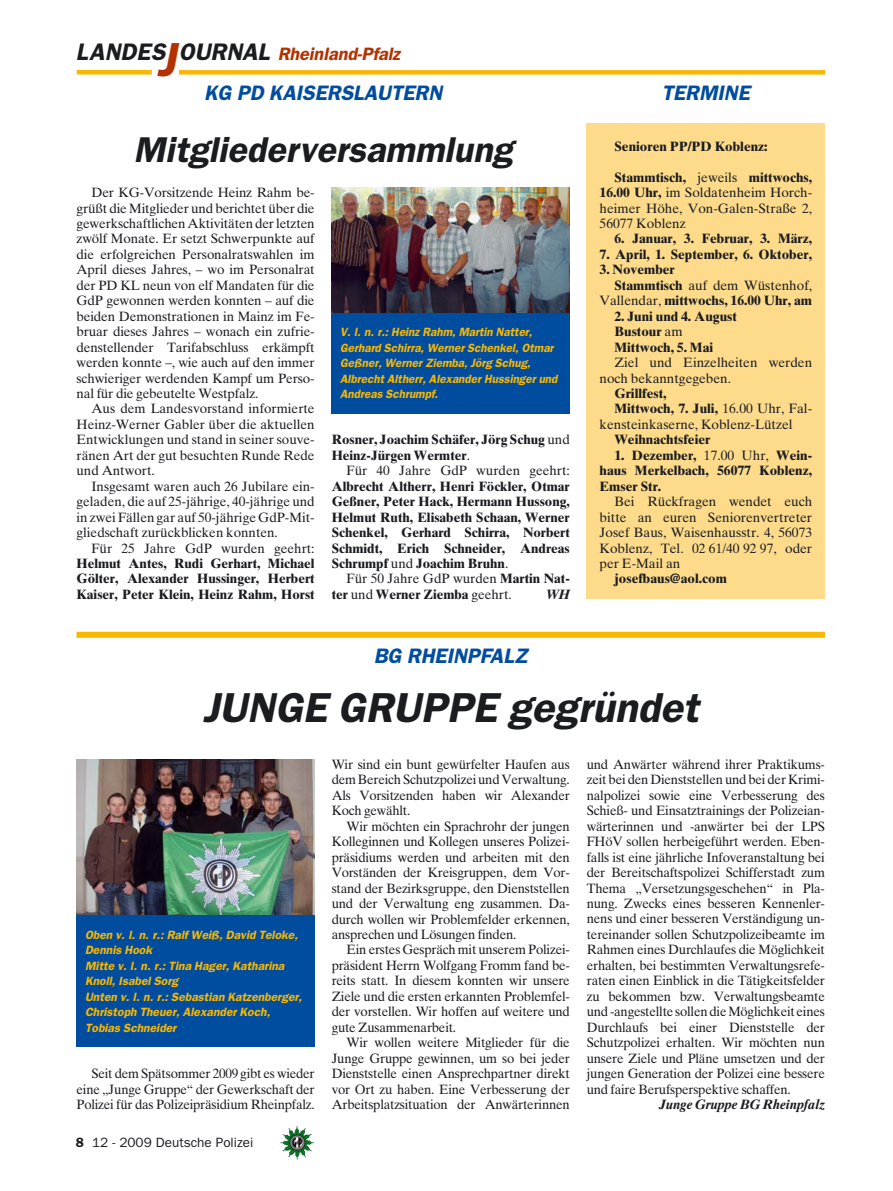
<style>
.page{position:relative;width:893px;height:1191px;background:#fff}
.page>*{position:absolute;margin:0;border:0;box-sizing:border-box;transform-origin:0 0}
.t1{font:italic 600 42px "Franklin Gothic";color:#1b1c20}
.t2{font:italic 600 36px "Franklin Gothic";color:#1b1c20}
.t3{font:italic 600 21px "Franklin Gothic";color:#004d9f}
.t4{font:italic 600 18px "Franklin Gothic";color:#b43200}
.t5{font:13.5px/15.5px "Times Ten";color:#1b1c20;text-align:justify}
.t6{font:700 13.5px/15.5px "Times Ten";color:#1b1c20;text-align:justify}
.t7{font:italic 700 13.5px "Times Ten";letter-spacing:-.015em;color:#1b1c20}
.t8{font:13.5px "Franklin Gothic";color:#1b1c20}
.t9{font:italic 600 12px/15.5px "Franklin Gothic";color:#f9b700}
.s1{font-size:24px;color:#1b1c20}
.s2{font-size:48px}
.s3{font-weight:400}
.s4{font-weight:700}
.s5{font-weight:600}
</style>
<div class="page">
<img style="left:282px;top:1127px;width:32px;height:32px">
<hr style="left:77px;top:70px;width:75px;height:4px;background:#f9b700">
<div style="left:179px;top:70px;width:646px;height:5px;background:#f9b700"></div>
<div style="left:587px;top:123px;width:238px;height:476px;background:#fddb8b"></div>
<div style="left:77px;top:632px;width:748px;height:6px;background:#f9b700"></div>
<img style="left:77px;top:759px;width:238px;height:156px">
<div style="left:77px;top:915px;width:238px;height:132px;background:#004d9f"></div>
<img style="left:332px;top:188px;width:238px;height:125px">
<div style="left:332px;top:313px;width:238px;height:100px;background:#004d9f"></div>
<h3 class="t4" style="left:76px;top:48px;width:329px"><span class="s1">LANDES</span><span class="s2">J</span><span class="s1">OURNAL</span> Rheinland-Pfalz</h3>
<h3 class="t3" style="left:204px;top:86px;width:243px">KG PD KAISERSLAUTERN</h3>
<h3 class="t3" style="left:662px;top:86px;width:93px">TERMINE</h3>
<h2 class="t2" style="left:134px;top:137px;width:381px">Mitgliederversammlung</h2>
<p class="t5" style="left:77px;top:186px;width:240px;text-indent:15px">Der KG-Vorsitzende Heinz Rahm be&shy;grüßt die Mitglieder und berichtet über die gewerkschaftlichen Aktivitäten der letzten zwölf Monate. Er setzt Schwerpunkte auf die erfolgreichen Personalratswahlen im April dieses Jahres, – wo im Personalrat der PD KL neun von elf Mandaten für die GdP gewonnen werden konnten – auf die beiden Demonstrationen in Mainz im Fe - bruar dieses Jahres – wonach ein zufrie&shy;denstellender Tarifabschluss erkämpft werden konnte –, wie auch auf den immer schwieriger werdenden Kampf um Perso&shy;nal für die gebeutelte Westpfalz.</p>
<p class="t5" style="left:77px;top:402px;width:240px;text-indent:15px">Aus dem Landesvorstand informierte Heinz-Werner Gabler über die aktuellen Entwicklungen und stand in seiner souve&shy;ränen Art der gut besuchten Runde Rede und Antwort.</p>
<p class="t5" style="left:77px;top:480px;width:240px;text-indent:15px">Insgesamt waren auch 26 Jubilare ein&shy;geladen, die auf 25-jährige, 40-jährige und in zwei Fällen gar auf 50-jährige GdP-Mit&shy;gliedschaft zurückblicken konnten.</p>
<p class="t5" style="left:91px;top:541px;width:225px">Für 25 Jahre GdP wurden geehrt:</p>
<p class="t6" style="left:77px;top:557px;width:240px">Helmut Antes, Rudi Gerhart, Michael Gölter, Alexander Hussinger, Herbert Kaiser, Peter Klein, Heinz Rahm, Horst</p>
<p class="t9" style="left:340px;top:325px;width:221px">V. l. n. r.: Heinz Rahm, Martin Natter, Gerhard Schirra, Werner Schenkel, Otmar Geßner, Werner Ziemba, Jörg Schug, Albrecht Altherr, Alexander Hussinger und Andreas Schrumpf.</p>
<p class="t6" style="left:332px;top:433px;width:240px">Rosner, Joachim Schäfer, Jörg Schug <span class="s3">und<br></span>Heinz-Jürgen Wermter<span class="s3">.</span></p>
<p class="t5" style="left:347px;top:464px;width:225px">Für 40 Jahre GdP wurden geehrt:</p>
<p class="t6" style="left:332px;top:480px;width:240px">Albrecht Altherr, Henri Föckler, Otmar Geßner, Peter Hack, Hermann Hussong, Helmut Ruth, Elisabeth Schaan, Werner Schenkel, Gerhard Schirra, Norbert Schmidt, Erich Schneider, Andreas Schrumpf <span class="s3">und</span> Joachim Bruhn<span class="s3">.</span></p>
<p class="t5" style="left:332px;top:572px;width:240px;text-indent:15px">Für 50 Jahre GdP wurden <span class="s4">Martin Nat&shy;ter</span> und <span class="s4">Werner Ziemba</span> geehrt.</p>
<p class="t7" style="left:546px;top:589px;width:25px">WH</p>
<p class="t6" style="left:614px;top:140px;width:155px">Senioren PP/PD Koblenz:</p>
<p class="t5" style="left:600px;top:171px;width:214px;text-indent:15px"><span class="s4">Stammtisch,</span> jeweils <span class="s4">mittwochs, 16.00 Uhr,</span> im Soldatenheim Horch&shy;heimer Höhe, Von-Galen-Straße 2, 56077 Koblenz</p>
<p class="t6" style="left:614px;top:232px;width:199px">6. Januar, 3. Februar, 3. März,</p>
<p class="t6" style="left:600px;top:248px;width:214px">7. April, 1. September, 6. Oktober,</p>
<p class="t6" style="left:600px;top:263px;width:77px">3. November</p>
<p class="t5" style="left:614px;top:279px;width:199px"><span class="s4">Stammtisch</span> auf dem Wüstenhof,</p>
<p class="t6" style="left:600px;top:294px;width:214px"><span class="s3">Vallendar,</span> mittwochs, 16.00 Uhr, am</p>
<p class="t6" style="left:614px;top:310px;width:124px;text-align:left">2. Juni und 4. August<br>Bustour <span class="s3">am<br></span>Mittwoch, 5. Mai</p>
<p class="t5" style="left:600px;top:356px;width:214px;text-indent:15px">Ziel und Einzelheiten werden noch bekanntgegeben.</p>
<p class="t6" style="left:614px;top:387px;width:54px">Grillfest,</p>
<p class="t6" style="left:614px;top:402px;width:199px">Mittwoch, 7. Juli, <span class="s3">16.00 Uhr, Fal-</span></p>
<p class="t5" style="left:600px;top:418px;width:195px">kensteinkaserne, Koblenz-Lützel</p>
<p class="t6" style="left:614px;top:433px;width:97px">Weihnachtsfeier</p>
<p class="t6" style="left:600px;top:449px;width:214px;text-indent:15px">1. Dezember, <span class="s3">17.00 Uhr,</span> Wein&shy;haus Merkelbach, 56077 Koblenz, Emser Str.</p>
<p class="t5" style="left:600px;top:495px;width:214px;text-indent:15px">Bei Rückfragen wendet euch bitte an euren Seniorenvertreter Josef Baus, Waisenhausstr. 4, 56073<br>Koblenz, Tel. 02 61/40 92 97, oder per E-Mail an</p>
<p class="t6" style="left:614px;top:572px;width:114px">josefbaus@aol.com</p>
<h3 class="t3" style="left:374px;top:648px;width:159px">BG RHEINPFALZ</h3>
<h1 class="t1" style="left:203px;top:693px;width:504px">JUNGE GRUPPE gegründet</h1>
<p class="t9" style="left:85px;top:928px;width:221px">Oben v. l. n. r.: Ralf Weiß, David Teloke,<br>Dennis Hook<br>Mitte v. l. n. r.: Tina Hager, Katharina<br>Knoll, Isabel Sorg<br>Unten v. l. n. r.: Sebastian Katzenberger,<br>Christoph Theuer, Alexander Koch,<br>Tobias Schneider</p>
<p class="t5" style="left:77px;top:1067px;width:240px;text-indent:15px">Seit dem Spätsommer 2009 gibt es wieder eine „Junge Gruppe“ der Gewerkschaft der Polizei für das Polizeipräsidium Rheinpfalz.</p>
<p class="t8" style="left:76px;top:1137px;width:179px"><span class="s5">8</span> 12 - 2009 Deutsche Polizei</p>
<p class="t5" style="left:332px;top:758px;width:240px">Wir sind ein bunt gewürfelter Haufen aus dem Bereich Schutzpolizei und Verwaltung.<br>Als Vorsitzenden haben wir Alexander Koch gewählt.</p>
<p class="t5" style="left:332px;top:819px;width:240px;text-indent:15px">Wir möchten ein Sprachrohr der jungen Kolleginnen und Kollegen unseres Polizei&shy;präsidiums werden und arbeiten mit den Vorständen der Kreisgruppen, dem Vor&shy;stand der Bezirksgruppe, den Dienststellen und der Verwaltung eng zusammen. Da&shy;durch wollen wir Problemfelder erkennen, ansprechen und Lösungen finden.</p>
<p class="t5" style="left:332px;top:943px;width:240px;text-indent:15px">Ein erstes Gespräch mit unserem Polizei&shy;präsident Herrn Wolfgang Fromm fand be&shy;reits statt. In diesem konnten wir unsere Ziele und die ersten erkannten Problemfel&shy;der vorstellen. Wir hoffen auf weitere und gute Zusammenarbeit.</p>
<p class="t5" style="left:332px;top:1036px;width:240px;text-indent:15px">Wir wollen weitere Mitglieder für die Junge Gruppe gewinnen, um so bei jeder Dienststelle einen Ansprechpartner direkt vor Ort zu haben. Eine Verbesserung der Arbeitsplatzsituation der Anwärterinnen</p>
<p class="t5" style="left:587px;top:758px;width:240px">und Anwärter während ihrer Praktikums&shy;zeit bei den Dienststellen und bei der Krimi&shy;nalpolizei sowie eine Verbesserung des Schieß- und Einsatztrainings der Polizeian&shy;wärterinnen und -anwärter bei der LPS FHöV sollen herbeigeführt werden. Eben&shy;falls ist eine jährliche Infoveranstaltung bei der Bereitschaftspolizei Schifferstadt zum Thema „Versetzungsgeschehen“ in Pla&shy;nung. Zwecks eines besseren Kennenler&shy;nens und einer besseren Verständigung un&shy;tereinander sollen Schutzpolizeibeamte im Rahmen eines Durchlaufes die Möglichkeit erhalten, bei bestimmten Verwaltungsrefe&shy;raten einen Einblick in die Tätigkeitsfelder zu bekommen bzw. Verwaltungsbeamte und -angestellte sollen die Möglichkeit eines Durchlaufs bei einer Dienststelle der Schutzpolizei erhalten. Wir möchten nun unsere Ziele und Pläne umsetzen und der jungen Generation der Polizei eine bessere und faire Berufsperspektive schaffen.</p>
<p class="t7" style="left:660px;top:1099px;width:167px">Junge Gruppe BG Rheinpfalz</p>
</div>
